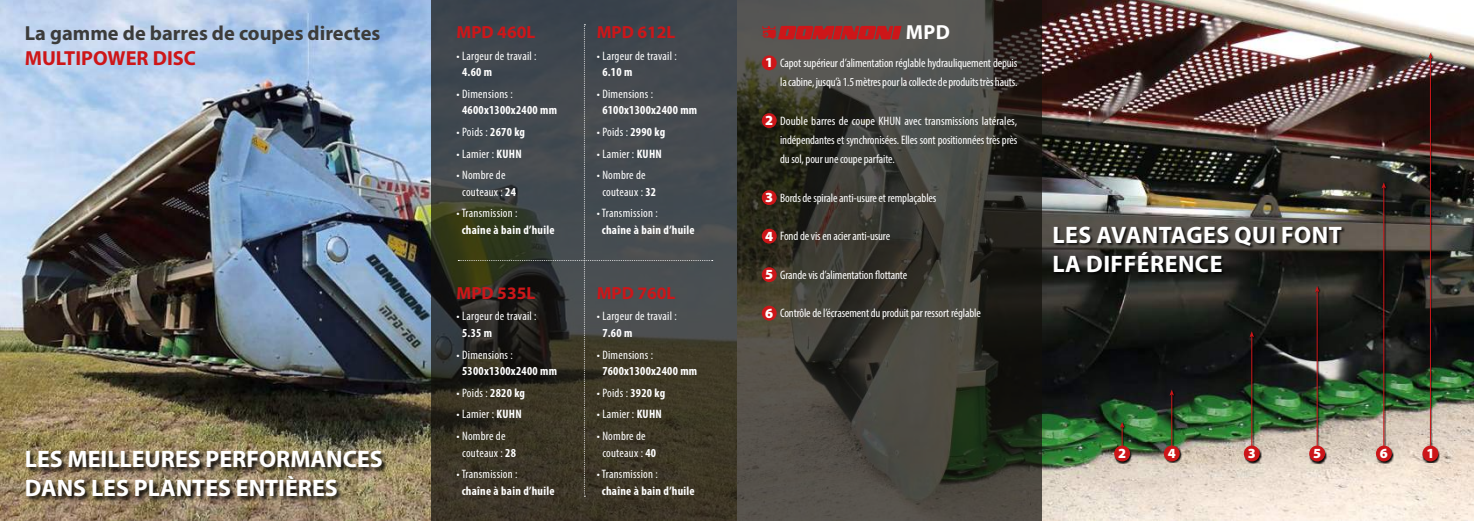
<style>
.page{position:relative;width:1474px;height:521px;background:#fff}
.page>*{position:absolute;margin:0;border:0;box-sizing:border-box;transform-origin:0 0}
.t1{font:700 23.89px/28.7px "Myriad Pro";color:#fff}
.t2{font:700 23.89px/28.7px "Myriad Pro";letter-spacing:.02em;color:#fff}
.t3{font:700 20.39px "Myriad Pro";color:#3c3c3b}
.t4{font:700 20.39px "Myriad Pro";color:#cd1619}
.t5{font:700 20.39px "Myriad Pro";color:#fff}
.t6{font:700 17.5px "Myriad Pro";color:#cd1619}
.t7{font:900 14px "Myriad Pro";color:#fff}
.t8{font:condensed 12.25px/19.2px "Myriad Pro";letter-spacing:-.01em;color:#fff;text-align:right}
.t9{font:condensed 12.25px/16.6px "Myriad Pro";letter-spacing:.02em;color:#fff}
.t10{font:700 condensed 12.25px "Myriad Pro";letter-spacing:.02em;color:#fff}
.s1{font-weight:700}
.s2{font-weight:900;font-stretch:normal;font-size:14px}
</style>
<div class="page">
<img style="left:0;top:0;width:1473px;height:521px">
<svg style="left:432px;top:0;width:610px;height:521px;background:#3d3c36"></svg>
<svg style="left:761px;top:26px;width:140px;height:14px;background:#b02526"></svg>
<div style="left:761px;top:55px;width:15px;height:15px;background:#cd1619;border-radius:50%"></div>
<div style="left:761px;top:113px;width:15px;height:15px;background:#cd1619;border-radius:50%"></div>
<div style="left:761px;top:190px;width:15px;height:15px;background:#cd1619;border-radius:50%"></div>
<div style="left:761px;top:229px;width:15px;height:15px;background:#cd1619;border-radius:50%"></div>
<div style="left:761px;top:267px;width:15px;height:15px;background:#cd1619;border-radius:50%"></div>
<div style="left:761px;top:306px;width:15px;height:15px;background:#cd1619;border-radius:50%"></div>
<div style="left:25px;top:450px;width:363px;height:52px;background:#000;opacity:.95"></div>
<div style="left:1053px;top:226px;width:292px;height:49px;background:#000;opacity:.8"></div>
<svg style="left:458px;top:24px;width:254px;height:473px;background:#3e3f3b"></svg>
<div style="left:1422px;top:52px;width:18px;height:411px;background:#000;opacity:.95"></div>
<div style="left:1422px;top:445px;width:16px;height:16px;background:#cd1619;border-radius:50%"></div>
<hr style="left:1429px;top:57px;width:1px;height:390px;background:#cd1619">
<svg style="left:1428px;top:53px;width:4px;height:6px"></svg>
<div style="left:1113px;top:421px;width:18px;height:42px;background:#000;opacity:.95"></div>
<div style="left:1114px;top:445px;width:16px;height:16px;background:#cd1619;border-radius:50%"></div>
<svg style="left:1119px;top:422px;width:5px;height:25px"></svg>
<div style="left:1243px;top:331px;width:18px;height:132px;background:#000;opacity:.95"></div>
<div style="left:1243px;top:445px;width:16px;height:16px;background:#cd1619;border-radius:50%"></div>
<hr style="left:1251px;top:336px;width:1px;height:111px;background:#cd1619">
<svg style="left:1249px;top:331px;width:4px;height:6px"></svg>
<div style="left:1163px;top:389px;width:18px;height:74px;background:#000;opacity:.95"></div>
<div style="left:1163px;top:445px;width:16px;height:16px;background:#cd1619;border-radius:50%"></div>
<hr style="left:1171px;top:394px;width:1px;height:53px;background:#cd1619">
<svg style="left:1169px;top:389px;width:4px;height:7px"></svg>
<div style="left:1308px;top:286px;width:18px;height:177px;background:#000;opacity:.95"></div>
<div style="left:1309px;top:445px;width:15px;height:16px;background:#cd1619;border-radius:50%"></div>
<hr style="left:1316px;top:291px;width:1px;height:156px;background:#cd1619">
<svg style="left:1314px;top:286px;width:5px;height:6px"></svg>
<div style="left:1375px;top:182px;width:18px;height:281px;background:#000;opacity:.95"></div>
<div style="left:1375px;top:445px;width:16px;height:16px;background:#cd1619;border-radius:50%"></div>
<hr style="left:1383px;top:187px;width:1px;height:260px;background:#cd1619">
<svg style="left:1381px;top:182px;width:4px;height:6px"></svg>
<h2 class="t3" style="left:25px;top:20px;width:357px">La gamme de barres de coupes directes</h2>
<h2 class="t4" style="left:25px;top:44px;width:173px">MULTIPOWER DISC</h2>
<h1 class="t1" style="left:25px;top:444px;width:359px">LES MEILLEURES PERFORMANCES<br>DANS LES PLANTES ENTIÈRES</h1>
<h3 class="t6" style="left:456px;top:21px;width:80px">MPD 460L</h3>
<h2 class="t5" style="left:905px;top:19px;width:46px">MPD</h2>
<p class="t9" style="left:456px;top:47px;width:82px">• Largeur de travail :</p>
<p class="t10" style="left:462px;top:64px;width:32px">4.60 m</p>
<p class="t9" style="left:456px;top:85px;width:58px">• Dimensions :</p>
<p class="t10" style="left:462px;top:103px;width:96px">4600x1300x2400 mm</p>
<p class="t8" style="left:456px;top:122px;width:70px">• Poids : <span class="s1">2670 kg</span></p>
<p class="t8" style="left:456px;top:144px;width:67px">• Lamier : <span class="s1">KUHN</span></p>
<p class="t9" style="left:462px;top:167px;width:55px;text-indent:-6px">• Nombre de couteaux : <span class="s1">24</span></p>
<p class="t9" style="left:456px;top:205px;width:63px">• Transmission :</p>
<p class="t10" style="left:462px;top:222px;width:94px">chaîne à bain d’huile</p>
<h3 class="t6" style="left:597px;top:21px;width:80px">MPD 612L</h3>
<p class="t9" style="left:597px;top:47px;width:82px">• Largeur de travail :</p>
<p class="t10" style="left:602px;top:64px;width:32px">6.10 m</p>
<p class="t9" style="left:597px;top:85px;width:58px">• Dimensions :</p>
<p class="t10" style="left:602px;top:103px;width:96px">6100x1300x2400 mm</p>
<p class="t8" style="left:597px;top:122px;width:70px">• Poids : <span class="s1">2990 kg</span></p>
<p class="t8" style="left:597px;top:144px;width:67px">• Lamier : <span class="s1">KUHN</span></p>
<p class="t9" style="left:602px;top:167px;width:55px;text-indent:-6px">• Nombre de couteaux : <span class="s1">32</span></p>
<p class="t9" style="left:597px;top:205px;width:63px">• Transmission :</p>
<p class="t10" style="left:602px;top:222px;width:94px">chaîne à bain d’huile</p>
<p class="t8" style="left:765px;top:53px;width:254px"><span class="s2">1</span> Capot supérieur d’alimentation réglable hydrauliquement depuis la cabine, jusqu’à 1.5 mètres pour la collecte de produits très hauts.</p>
<p class="t8" style="left:780px;top:111px;width:239px;text-align:justify;text-indent:-15px"><span class="s2">2</span> Double barres de coupe KHUN avec transmissions latérales, indépendantes et synchronisées. Elles sont positionnées très près du sol, pour une coupe parfaite.</p>
<p class="t8" style="left:765px;top:188px;width:173px"><span class="s2">3</span> Bords de spirale anti-usure et remplaçables</p>
<p class="t8" style="left:765px;top:226px;width:126px"><span class="s2">4</span> Fond de vis en acier anti-usure</p>
<p class="t8" style="left:765px;top:265px;width:143px"><span class="s2">5</span> Grande vis d’alimentation flottante</p>
<p class="t8" style="left:765px;top:303px;width:217px"><span class="s2">6</span> Contrôle de l’écrasement du produit par ressort réglable</p>
<h3 class="t6" style="left:456px;top:281px;width:80px">MPD 535L</h3>
<p class="t9" style="left:456px;top:308px;width:82px">• Largeur de travail :</p>
<p class="t10" style="left:462px;top:325px;width:32px">5.35 m</p>
<p class="t9" style="left:456px;top:346px;width:58px">• Dimensions :</p>
<p class="t10" style="left:462px;top:363px;width:96px">5300x1300x2400 mm</p>
<p class="t8" style="left:456px;top:383px;width:70px">• Poids : <span class="s1">2820 kg</span></p>
<p class="t8" style="left:456px;top:404px;width:67px">• Lamier : <span class="s1">KUHN</span></p>
<p class="t9" style="left:462px;top:427px;width:55px;text-indent:-6px">• Nombre de couteaux : <span class="s1">28</span></p>
<p class="t9" style="left:456px;top:466px;width:63px">• Transmission :</p>
<p class="t10" style="left:462px;top:483px;width:94px">chaîne à bain d’huile</p>
<h3 class="t6" style="left:597px;top:281px;width:80px">MPD 760L</h3>
<p class="t9" style="left:597px;top:308px;width:82px">• Largeur de travail :</p>
<p class="t10" style="left:602px;top:325px;width:32px">7.60 m</p>
<p class="t9" style="left:597px;top:346px;width:58px">• Dimensions :</p>
<p class="t10" style="left:602px;top:363px;width:96px">7600x1300x2400 mm</p>
<p class="t8" style="left:597px;top:383px;width:70px">• Poids : <span class="s1">3920 kg</span></p>
<p class="t8" style="left:597px;top:404px;width:67px">• Lamier : <span class="s1">KUHN</span></p>
<p class="t9" style="left:602px;top:427px;width:55px;text-indent:-6px">• Nombre de couteaux : <span class="s1">40</span></p>
<p class="t9" style="left:597px;top:466px;width:63px">• Transmission :</p>
<p class="t10" style="left:602px;top:483px;width:94px">chaîne à bain d’huile</p>
<h1 class="t2" style="left:1052px;top:220px;width:291px">LES AVANTAGES QUI FONT<br>LA DIFFÉRENCE</h1>
<p class="t7" style="left:1118px;top:444px;width:10px">2</p>
<p class="t7" style="left:1167px;top:444px;width:10px">4</p>
<p class="t7" style="left:1247px;top:444px;width:10px">3</p>
<p class="t7" style="left:1312px;top:444px;width:10px">5</p>
<p class="t7" style="left:1379px;top:444px;width:10px">6</p>
<p class="t7" style="left:1426px;top:444px;width:10px">1</p>
</div>
